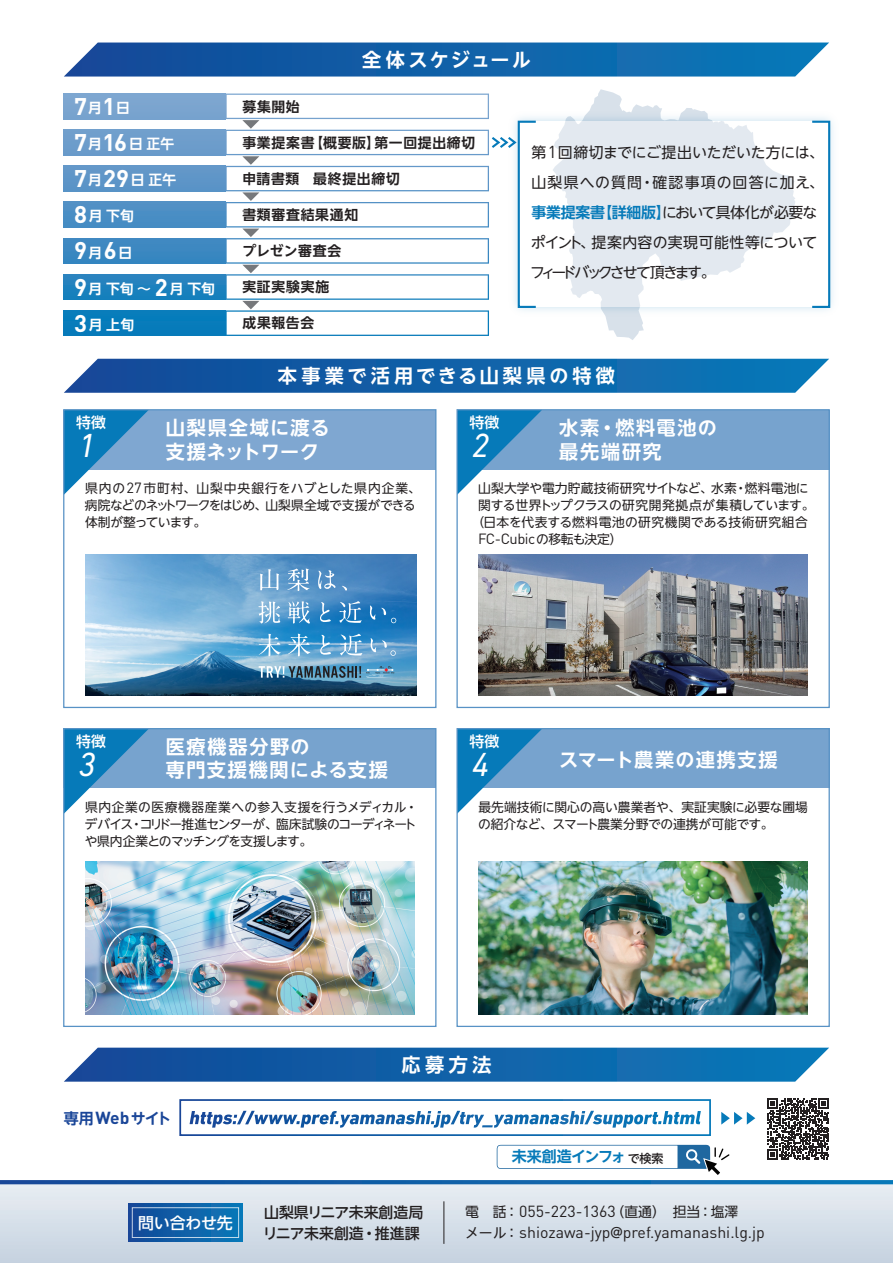
<style>
.page{position:relative;width:893px;height:1263px;background:#fff}
.page>*{position:absolute;margin:0;border:0;box-sizing:border-box;transform-origin:0 0}
.t1{font:italic 34.05px "DIN Next LT Pro";color:#fff}
.t2{font:700 23.85px "DIN Pro";color:#fff}
.t3{font:700 19.2px/23.4px "UD Shin Go NT Pro De";letter-spacing:.09em;color:#fff}
.t4{font:700 19.2px/23.4px "UD Shin Go NT Pro De";letter-spacing:.055em;color:#fff}
.t5{font:700 19.2px "UD Shin Go NT Pro De";letter-spacing:.205em;color:#fff}
.t6{font:700 19.2px "UD Shin Go NT Pro De";letter-spacing:.065em;color:#fff}
.t7{font:700 19.2px "UD Shin Go NT Pro De";letter-spacing:.12em;color:#fff}
.t8{font:15.9px "DIN Pro";color:#231f20}
.t9{font:500 15.9px "UD Shin Go NT Pro";letter-spacing:-.02em;color:#fff}
.t10{font:700 15px "UD Shin Go NT Pro De";letter-spacing:-.05em;color:#067ab9}
.t11{font:700 15px "UD Shin Go NT Pro De";color:#1a4698}
.t12{font:14.85px/30px "UD Shin Go NT Pro";letter-spacing:-.01em;color:#231f20}
.t13{font:500 14.85px/21.3px "UD Shin Go NT Pro";color:#231f20}
.t14{font:500 14.85px "UD Shin Go NT Pro";color:#fff}
.t15{font:14.7px "DIN Pro";letter-spacing:-.03em;color:#231f20}
.t16{font:700 13.8px "UD Shin Go NT Pro De";letter-spacing:.055em;color:#231f20}
.t17{font:700 13.8px "UD Shin Go NT Pro De";letter-spacing:.15em;color:#fff}
.t18{font:13.8px "UD Shin Go NT Pro";color:#231f20}
.t19{font:700 13.8px "UD Shin Go NT Pro De";letter-spacing:.02em;color:#231f20}
.t20{font:12.75px/17px "UD Shin Go NT Pro";letter-spacing:-.015em;color:#231f20}
.t21{font:12.75px/17px "UD Shin Go NT Pro";letter-spacing:.015em;color:#231f20;text-align:center}
.s1{font-family:"UD Shin Go NT Pro De";font-size:13.8px}
.s2{font-family:"DIN Pro";font-size:23.85px}
.s3{font-family:"DIN Pro";font-size:17.1px}
.s4{font-family:"UD Shin Go NT Pro De";font-weight:700;color:#067ab9}
.s5{font-family:"DIN Pro";font-size:14.7px}
.s6{font-family:"UD Shin Go NT Pro";font-size:12.75px}
.s7{font-family:"DIN Pro";font-size:17.25px}
.s8{font-family:"UD Shin Go NT Pro";font-weight:500;font-size:12px;color:#231f20}
.s9{font-family:"DIN Pro";font-size:15.9px}
.s10{font-family:"UD Shin Go NT Pro";font-size:13.8px}
</style>
<div class="page">
<div style="left:0;top:1182px;width:893px;height:81px;background:linear-gradient(to bottom,#e2e9f1,#c9d4e1)"></div>
<div style="left:64px;top:410px;width:372px;height:59px;background:#7fa7d1"></div>
<svg style="left:65px;top:411px;width:84px;height:83px"></svg>
<div style="left:457px;top:410px;width:372px;height:59px;background:#77a3ce"></div>
<svg style="left:458px;top:411px;width:84px;height:83px"></svg>
<div style="left:64px;top:729px;width:372px;height:59px;background:#77a3ce"></div>
<svg style="left:65px;top:730px;width:83px;height:83px"></svg>
<div style="left:457px;top:729px;width:372px;height:59px;background:#77a3ce"></div>
<svg style="left:458px;top:730px;width:83px;height:83px"></svg>
<svg style="left:591px;top:89px;width:68px;height:251px"></svg>
<svg style="left:64px;top:43px;width:765px;height:34px;background:#1c69ac"></svg>
<svg style="left:64px;top:359px;width:765px;height:34px;background:#1b68ac"></svg>
<svg style="left:64px;top:1048px;width:765px;height:34px;background:#1c68ac"></svg>
<div style="left:63px;top:409px;width:373px;height:299px;border:1px solid #5892c5"></div>
<div style="left:456px;top:409px;width:374px;height:299px;border:1px solid #5892c5"></div>
<div style="left:63px;top:728px;width:373px;height:299px;border:1px solid #5892c5"></div>
<div style="left:456px;top:728px;width:374px;height:299px;border:1px solid #5892c5"></div>
<div style="left:64px;top:130px;width:161px;height:25px;background:#6d9dcb"></div>
<div style="left:64px;top:166px;width:161px;height:25px;background:#5e95c8"></div>
<div style="left:64px;top:202px;width:161px;height:25px;background:#4a8ec4"></div>
<div style="left:64px;top:238px;width:161px;height:26px;background:#3c87c1"></div>
<div style="left:64px;top:274px;width:161px;height:26px;background:linear-gradient(to right,#1f81be,#1f81be)"></div>
<div style="left:64px;top:310px;width:161px;height:26px;background:#067cbb"></div>
<div style="left:64px;top:94px;width:161px;height:25px;background:#7ba5cf"></div>
<img style="left:538px;top:108px;width:295px;height:211px">
<svg style="left:538px;top:121px;width:272px;height:185px;fill:#e3e9f0"></svg>
<svg style="left:0;top:1180px;width:893px;height:4px;background:#1363a9"></svg>
<svg style="left:128px;top:1203px;width:115px;height:39px;background:#1a67ab"></svg>
<hr style="left:444px;top:1201px;width:1px;height:43px;background:#231f20">
<div style="left:179px;top:1099px;width:532px;height:37px;border:2px solid #fff"></div>
<svg style="left:721px;top:1112px;width:34px;height:12px"></svg>
<svg style="left:190px;top:1111px;width:511px;height:16px"></svg>
<img style="left:85px;top:861px;width:330px;height:153px">
<img style="left:478px;top:555px;width:330px;height:140px">
<img style="left:478px;top:861px;width:330px;height:153px">
<svg style="left:768px;top:1099px;width:61px;height:61px"></svg>
<svg style="left:810px;top:120px;width:21px;height:189px"></svg>
<svg style="left:225px;top:94px;width:313px;height:242px"></svg>
<img style="left:85px;top:555px;width:331px;height:140px">
<svg style="left:260px;top:569px;width:19px;height:21px"></svg>
<svg style="left:287px;top:568px;width:23px;height:23px"></svg>
<svg style="left:318px;top:570px;width:17px;height:19px"></svg>
<svg style="left:342px;top:586px;width:5px;height:5px"></svg>
<svg style="left:258px;top:601px;width:22px;height:22px"></svg>
<svg style="left:288px;top:601px;width:22px;height:22px"></svg>
<svg style="left:320px;top:602px;width:11px;height:20px"></svg>
<svg style="left:339px;top:601px;width:23px;height:22px"></svg>
<svg style="left:370px;top:605px;width:26px;height:18px"></svg>
<svg style="left:259px;top:634px;width:22px;height:22px"></svg>
<svg style="left:288px;top:634px;width:22px;height:22px"></svg>
<svg style="left:320px;top:635px;width:11px;height:20px"></svg>
<svg style="left:340px;top:634px;width:22px;height:21px"></svg>
<svg style="left:371px;top:638px;width:25px;height:18px"></svg>
<svg style="left:259px;top:666px;width:136px;height:12px;background:#5c88a1"></svg>
<svg style="left:497px;top:1145px;width:232px;height:30px"></svg>
<div style="left:688px;top:1151px;width:7px;height:7px;background:#2068a0;border-radius:50%"></div>
<h3 class="t7" style="left:362px;top:44px;width:170px">全体スケジュール</h3>
<h2 class="t2" style="left:74px;top:90px;width:57px">7<span class="s1">月</span>1<span class="s1">日</span></h2>
<p class="t17" style="left:74px;top:133px;width:102px"><span class="s2">7</span>月<span class="s2">16</span>日正午</p>
<p class="t16" style="left:242px;top:131px;width:234px">事業提案書【概要版】第一回提出締切</p>
<p class="t17" style="left:74px;top:169px;width:104px"><span class="s2">7</span>月<span class="s2">29</span>日正午</p>
<p class="t16" style="left:242px;top:167px;width:159px">申請書類　最終提出締切</p>
<p class="t17" style="left:74px;top:205px;width:61px"><span class="s2">8</span>月下旬</p>
<p class="t16" style="left:242px;top:204px;width:118px">書類審査結果通知</p>
<h2 class="t2" style="left:74px;top:235px;width:60px">9<span class="s1">月</span>6<span class="s1">日</span></h2>
<p class="t19" style="left:242px;top:240px;width:100px">プレゼン審査会</p>
<p class="t17" style="left:74px;top:277px;width:142px"><span class="s2">9</span>月下旬～<span class="s2">2</span>月下旬</p>
<p class="t16" style="left:242px;top:276px;width:89px">実証実験実施</p>
<p class="t17" style="left:74px;top:313px;width:62px"><span class="s2">3</span>月上旬</p>
<p class="t16" style="left:242px;top:312px;width:73px">成果報告会</p>
<p class="t16" style="left:242px;top:95px;width:59px">募集開始</p>
<p class="t12" style="left:530px;top:137px;width:296px">第<span class="s3">1</span>回締切までにご提出いただいた方には、山梨県への質問・確認事項の回答に加え、<span class="s4">事業提案書【詳細版】</span>において具体化が必要なポイント、提案内容の実現可能性等についてフィードバックさせて頂きます。</p>
<p class="t14" style="left:76px;top:410px;width:31px">特徴</p>
<h1 class="t1" style="left:78px;top:426px;width:19px">1</h1>
<h3 class="t5" style="left:278px;top:360px;width:339px">本事業で活用できる山梨県の特徴</h3>
<h3 class="t4" style="left:166px;top:416px;width:165px">山梨県全域に渡る支援ネットワーク</h3>
<p class="t14" style="left:469px;top:410px;width:31px">特徴</p>
<h1 class="t1" style="left:472px;top:426px;width:19px">2</h1>
<h3 class="t3" style="left:559px;top:416px;width:159px">水素・燃料電池の最先端研究</h3>
<p class="t20" style="left:85px;top:480px;width:337px">県内の<span class="s5">27</span>市町村、山梨中央銀行をハブとした県内企業、病院などのネットワークをはじめ、山梨県全域で支援ができる体制が整っています。</p>
<p class="t21" style="left:471px;top:480px;width:345px">山梨大学や電力貯蔵技術研究サイトなど、水素・燃料電池に関する世界トップクラスの研究開発拠点が集積しています。（日本を代表する燃料電池の研究機関である技術研究組合</p>
<p class="t15" style="left:478px;top:529px;width:146px">FC-Cubic<span class="s6">の移転も決定）</span></p>
<p class="t14" style="left:76px;top:729px;width:31px">特徴</p>
<h1 class="t1" style="left:78px;top:745px;width:19px">3</h1>
<h3 class="t3" style="left:166px;top:734px;width:224px">医療機器分野の<br>専門支援機関による支援</h3>
<p class="t20" style="left:85px;top:798px;width:335px;text-align:justify">県内企業の医療機器産業への参入支援を行うメディカル・デバイス・コリドー推進センターが、臨床試験のコーディネートや県内企業とのマッチングを支援します。</p>
<p class="t14" style="left:469px;top:729px;width:31px">特徴</p>
<h1 class="t1" style="left:472px;top:745px;width:19px">4</h1>
<h3 class="t6" style="left:559px;top:744px;width:220px">スマート農業の連携支援</h3>
<p class="t20" style="left:478px;top:798px;width:331px">最先端技術に関心の高い農業者や、実証実験に必要な圃場の紹介など、スマート農業分野での連携が可能です。</p>
<p class="t11" style="left:64px;top:1106px;width:109px">専用<span class="s7">Web</span>サイト</p>
<p class="t9" style="left:138px;top:1210px;width:96px">問い合わせ先</p>
<h3 class="t3" style="left:402px;top:1052px;width:91px">応募方法</h3>
<p class="t10" style="left:512px;top:1144px;width:153px">未来創造インフォ<span class="s8">で検索</span></p>
<p class="t13" style="left:263px;top:1201px;width:162px">山梨県リニア未来創造局リニア未来創造・推進課</p>
<p class="t18" style="left:465px;top:1200px;width:275px">電　話： <span class="s9">055-223-1363</span>（直通）　担当：塩澤</p>
<p class="t8" style="left:465px;top:1221px;width:301px"><span class="s10">メール：</span> shiozawa-jyp<span class="s10">@</span>pref.yamanashi.lg.jp</p>
</div>
